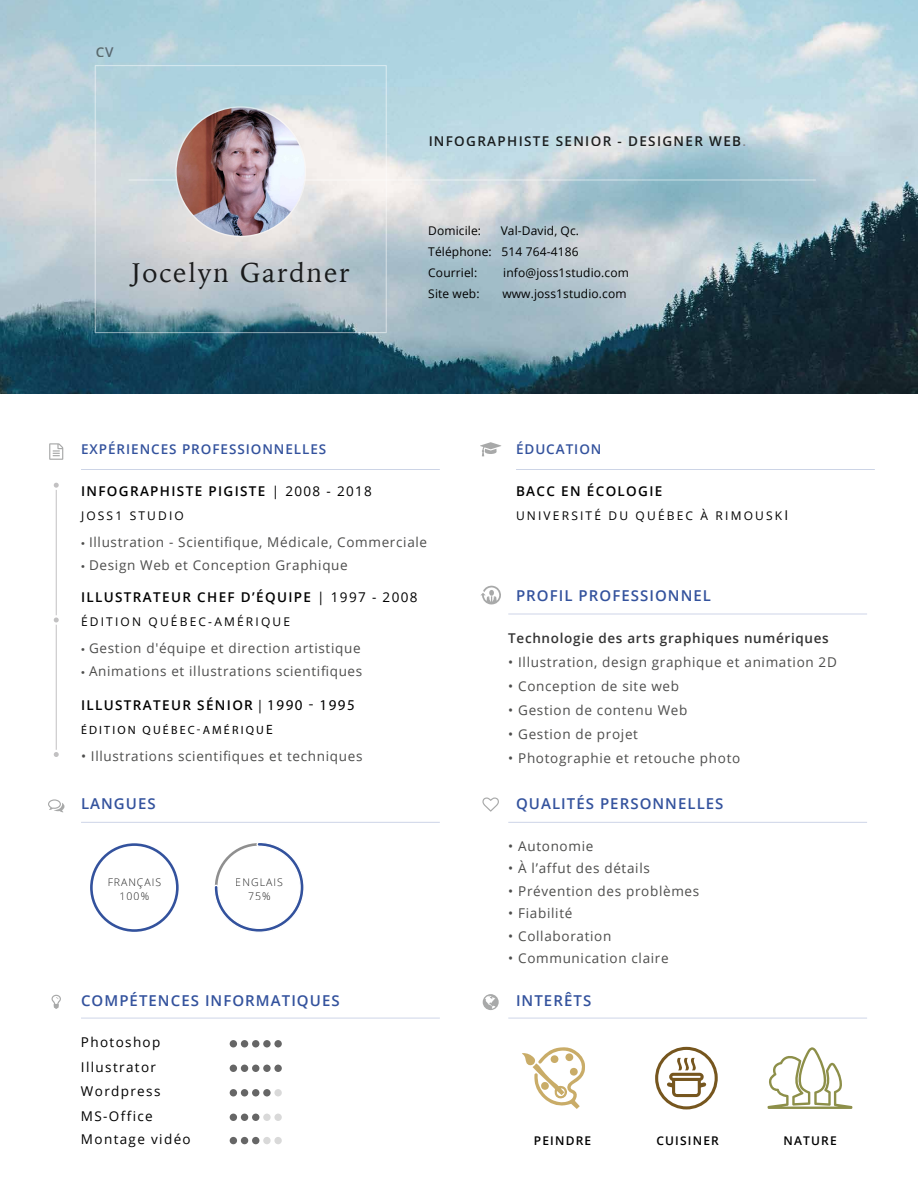
<style>
.page{position:relative;width:918px;height:1188px;background:#fff}
.page>*{position:absolute;margin:0;border:0;box-sizing:border-box;transform-origin:0 0}
.t1{font:27px "Iowan Old Style";letter-spacing:.07em;color:#000}
.t2{font:600 15px "Open Sans";letter-spacing:.07em;color:#33529d}
.t3{font:13.5px "Open Sans";letter-spacing:.05em;color:#4d4d4c}
.t4{font:600 13.5px "Open Sans";letter-spacing:.1em;color:#000}
.t5{font:13.5px/24.5px "Open Sans";letter-spacing:.1em;color:#000}
.t6{font:600 13.5px "Open Sans";letter-spacing:.05em;color:#333}
.t7{font:600 13.5px "Open Sans";letter-spacing:.07em;color:#33529d}
.t8{font:12px/21px "Open Sans";letter-spacing:.01em;color:#000;text-align:justify}
.t9{font:12px "Open Sans";letter-spacing:.18em;color:#000}
.t10{font:12px "Myriad Pro";letter-spacing:.18em;color:#000}
.t11{font:600 12px "Open Sans";letter-spacing:.1em;color:#000}
.t12{font:300 10.5px/13.5px "Open Sans";letter-spacing:.1em;color:#000;text-align:center}
.s1{color:#808080}
.s2{font-weight:400}
.s3{font-family:"Myriad Pro"}
.s4{font-family:"Myriad Pro";font-weight:400}
.s5{font-family:"Myriad Pro";font-weight:400;font-size:15px}
.s6{font-size:13.5px}
</style>
<div class="page">
<img style="left:0;top:0;width:918px;height:393px">
<div style="left:95px;top:65px;width:292px;height:268px;border:1px solid #fff"></div>
<svg style="left:175px;top:106px;width:131px;height:131px"></svg>
<hr style="left:129px;top:179px;width:687px;height:2px;background:#fff">
<svg style="left:49px;top:443px;width:14px;height:17px"></svg>
<svg style="left:480px;top:442px;width:21px;height:14px"></svg>
<svg style="left:48px;top:799px;width:16px;height:13px"></svg>
<svg style="left:482px;top:797px;width:17px;height:15px"></svg>
<svg style="left:52px;top:995px;width:9px;height:14px"></svg>
<svg style="left:483px;top:994px;width:16px;height:16px"></svg>
<img style="left:177px;top:108px;width:128px;height:128px;border-radius:64px">
<hr style="left:56px;top:485px;width:1px;height:268px;background:#c2c1c2">
<hr style="left:81px;top:469px;width:359px;height:1px;background:#33529d">
<hr style="left:81px;top:822px;width:359px;height:1px;background:#33529d">
<hr style="left:516px;top:469px;width:359px;height:1px;background:#33529d">
<svg style="left:53px;top:482px;width:6px;height:8px"></svg>
<svg style="left:53px;top:615px;width:6px;height:10px"></svg>
<svg style="left:53px;top:750px;width:6px;height:7px"></svg>
<svg style="left:90px;top:843px;width:89px;height:89px"></svg>
<hr style="left:81px;top:1018px;width:359px;height:1px;background:#33529d">
<hr style="left:508px;top:1018px;width:359px;height:1px;background:#33529d">
<hr style="left:508px;top:822px;width:359px;height:1px;background:#33529d">
<hr style="left:508px;top:614px;width:359px;height:1px;background:#33529d">
<div style="left:230px;top:1040px;width:7px;height:7px;background:#666;border-radius:50%"></div>
<div style="left:241px;top:1040px;width:7px;height:7px;background:#666;border-radius:50%"></div>
<div style="left:252px;top:1040px;width:7px;height:7px;background:#666;border-radius:50%"></div>
<div style="left:263px;top:1040px;width:8px;height:7px;background:#666;border-radius:50%"></div>
<div style="left:274px;top:1040px;width:8px;height:7px;background:#666;border-radius:50%"></div>
<div style="left:230px;top:1065px;width:7px;height:7px;background:#666;border-radius:50%"></div>
<div style="left:241px;top:1065px;width:7px;height:7px;background:#666;border-radius:50%"></div>
<div style="left:252px;top:1065px;width:7px;height:7px;background:#666;border-radius:50%"></div>
<div style="left:263px;top:1065px;width:8px;height:7px;background:#666;border-radius:50%"></div>
<div style="left:274px;top:1065px;width:8px;height:7px;background:#666;border-radius:50%"></div>
<div style="left:230px;top:1089px;width:7px;height:7px;background:#666;border-radius:50%"></div>
<div style="left:241px;top:1089px;width:7px;height:7px;background:#666;border-radius:50%"></div>
<div style="left:252px;top:1089px;width:7px;height:7px;background:#666;border-radius:50%"></div>
<div style="left:263px;top:1089px;width:8px;height:7px;background:#666;border-radius:50%"></div>
<div style="left:274px;top:1089px;width:8px;height:7px;background:#d9d9d9;border-radius:50%"></div>
<div style="left:230px;top:1114px;width:7px;height:7px;background:#666;border-radius:50%"></div>
<div style="left:241px;top:1114px;width:7px;height:7px;background:#666;border-radius:50%"></div>
<div style="left:252px;top:1114px;width:7px;height:7px;background:#666;border-radius:50%"></div>
<div style="left:263px;top:1114px;width:8px;height:7px;background:#d9d9d9;border-radius:50%"></div>
<div style="left:274px;top:1114px;width:8px;height:7px;background:#d9d9d9;border-radius:50%"></div>
<div style="left:230px;top:1137px;width:7px;height:7px;background:#666;border-radius:50%"></div>
<div style="left:241px;top:1137px;width:7px;height:7px;background:#666;border-radius:50%"></div>
<div style="left:252px;top:1137px;width:7px;height:7px;background:#666;border-radius:50%"></div>
<div style="left:263px;top:1137px;width:8px;height:7px;background:#d9d9d9;border-radius:50%"></div>
<div style="left:274px;top:1137px;width:8px;height:7px;background:#d9d9d9;border-radius:50%"></div>
<svg style="left:214px;top:843px;width:90px;height:89px"></svg>
<svg style="left:480px;top:585px;width:21px;height:20px"></svg>
<svg style="left:522px;top:1047px;width:63px;height:62px"></svg>
<div style="left:551px;top:1055px;width:7px;height:8px;background:#c9ac68;border-radius:50%"></div>
<div style="left:570px;top:1068px;width:8px;height:8px;background:#c9ac68;border-radius:50%"></div>
<svg style="left:655px;top:1047px;width:63px;height:63px"></svg>
<svg style="left:767px;top:1047px;width:86px;height:62px"></svg>
<p class="t4" style="left:95px;top:43px;width:20px">CV</p>
<h1 class="t1" style="left:132px;top:249px;width:220px">Jocelyn Gardner</h1>
<p class="t4" style="left:428px;top:132px;width:319px">INFOGRAPHISTE SENIOR - DESIGNER WEB<span class="s1">.</span></p>
<p class="t8" style="left:428px;top:220px;width:152px;text-indent:72px">Val-David, Qc.<br>Téléphone: 514 764-4186<br>Courriel:</p>
<p class="t8" style="left:428px;top:220px;width:54px">Domicile:</p>
<p class="t8" style="left:503px;top:262px;width:127px">info@joss1studio.com</p>
<p class="t8" style="left:428px;top:283px;width:53px">Site web:</p>
<p class="t8" style="left:502px;top:283px;width:126px">www.joss1studio.com</p>
<p class="t7" style="left:81px;top:440px;width:247px">EXPÉRIENCES PROFESSIONNELLES</p>
<p class="t4" style="left:81px;top:482px;width:292px">INFOGRAPHISTE PIGISTE <span class="s2">| 2008 - 2018</span></p>
<p class="t9" style="left:81px;top:508px;width:104px">JOSS1 STUDIO</p>
<p class="t3" style="left:81px;top:533px;width:348px"><span class="s3">•</span> Illustration - Scientifique, Médicale, Commerciale</p>
<p class="t3" style="left:81px;top:555px;width:268px"><span class="s3">•</span> Design Web et Conception Graphique</p>
<p class="t4" style="left:81px;top:588px;width:338px">ILLUSTRATEUR CHEF D’ÉQUIPE <span class="s2">| 1997 - 2008</span></p>
<p class="t9" style="left:81px;top:614px;width:211px">ÉDITION QUÉBEC-AMÉRIQUE</p>
<p class="t3" style="left:81px;top:639px;width:281px"><span class="s3">•</span> Gestion d'équipe et direction artistique</p>
<p class="t3" style="left:81px;top:662px;width:283px"><span class="s3">•</span> Animations et illustrations scientifiques</p>
<p class="t4" style="left:81px;top:696px;width:275px">ILLUSTRATEUR SÉNIOR <span class="s4">|</span> <span class="s5">1990 - 1995</span></p>
<p class="t10" style="left:81px;top:723px;width:193px">ÉDITION QUÉBEC-AMÉRIQU<span class="s6">E</span></p>
<p class="t3" style="left:81px;top:747px;width:283px">• Illustrations scientifiques et techniques</p>
<p class="t2" style="left:81px;top:793px;width:76px">LANGUES</p>
<p class="t12" style="left:107px;top:875px;width:55px">FRANÇAIS<br>100%</p>
<p class="t12" style="left:236px;top:875px;width:49px">ENGLAIS<br>75%</p>
<p class="t2" style="left:81px;top:991px;width:260px">COMPÉTENCES INFORMATIQUES</p>
<p class="t5" style="left:81px;top:1030px;width:81px">Photoshop<br>Illustrator<br>Wordpress<br>MS-Office</p>
<p class="t5" style="left:81px;top:1127px;width:111px">Montage vidéo</p>
<p class="t7" style="left:516px;top:440px;width:87px">ÉDUCATION</p>
<p class="t4" style="left:516px;top:482px;width:148px">BACC EN ÉCOLOGIE</p>
<p class="t9" style="left:516px;top:508px;width:274px">UNIVERSITÉ DU QUÉBEC À RIMOUSK<span class="s6">I</span></p>
<p class="t2" style="left:516px;top:585px;width:196px">PROFIL PROFESSIONNEL</p>
<p class="t6" style="left:508px;top:628px;width:322px">Technologie des arts graphiques numériques</p>
<p class="t3" style="left:508px;top:652px;width:330px">• Illustration, design graphique et animation 2D</p>
<p class="t3" style="left:508px;top:676px;width:172px">• Conception de site web</p>
<p class="t3" style="left:508px;top:700px;width:181px">• Gestion de contenu Web</p>
<p class="t3" style="left:508px;top:724px;width:131px">• Gestion de projet</p>
<p class="t3" style="left:508px;top:749px;width:234px">• Photographie et retouche photo</p>
<p class="t2" style="left:516px;top:793px;width:209px">QUALITÉS PERSONNELLES</p>
<p class="t3" style="left:508px;top:837px;width:87px">• Autonomie</p>
<p class="t3" style="left:508px;top:859px;width:143px">• À l’affut des détails</p>
<p class="t3" style="left:508px;top:882px;width:192px">• Prévention des problèmes</p>
<p class="t3" style="left:508px;top:904px;width:66px">• Fiabilité</p>
<p class="t3" style="left:508px;top:927px;width:105px">• Collaboration</p>
<p class="t3" style="left:508px;top:949px;width:162px">• Communication claire</p>
<p class="t2" style="left:516px;top:991px;width:77px">INTERÊTS</p>
<p class="t11" style="left:534px;top:1132px;width:59px">PEINDRE</p>
<p class="t11" style="left:656px;top:1132px;width:64px">CUISINER</p>
<p class="t11" style="left:784px;top:1133px;width:55px">NATURE</p>
</div>
